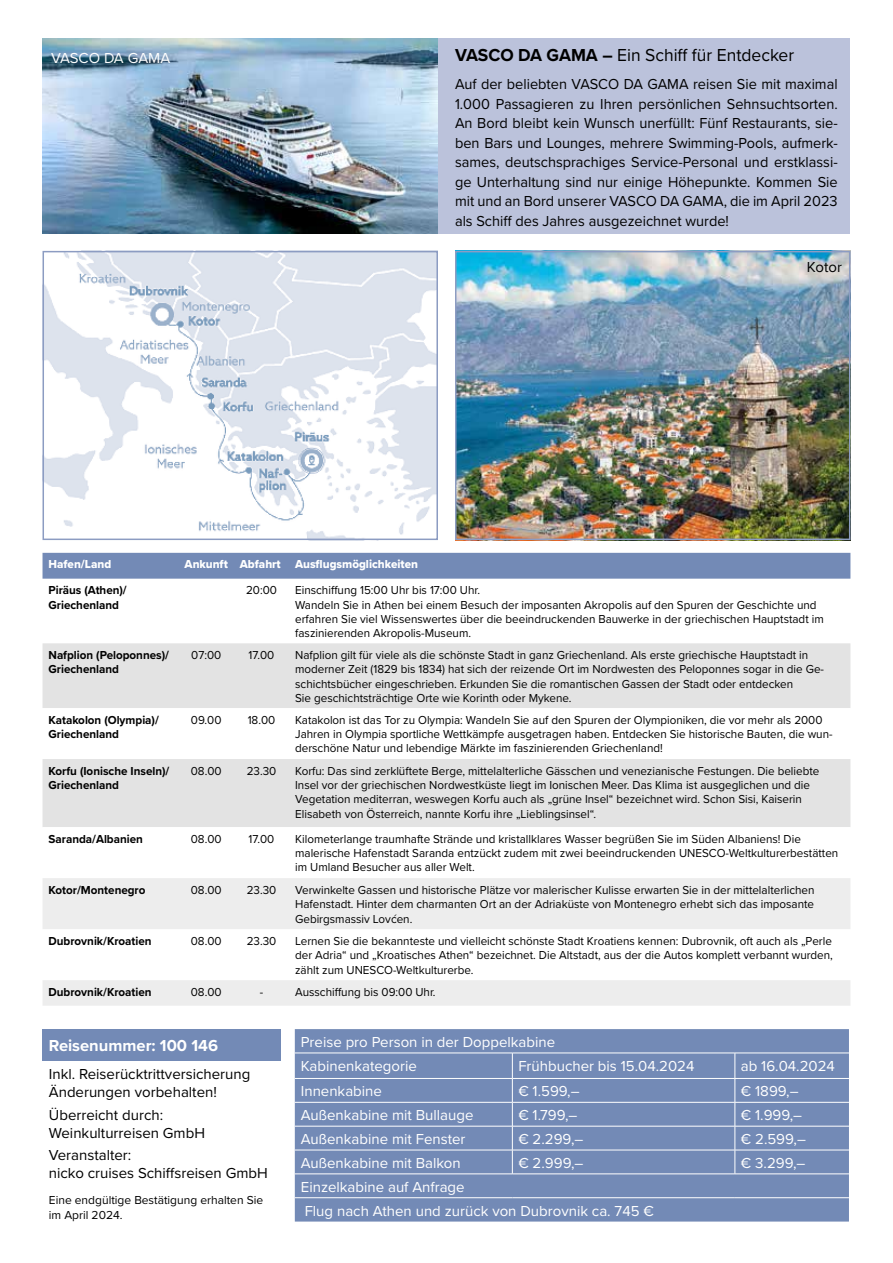
<style>
.page{position:relative;width:893px;height:1263px;background:#fff}
.page>*{position:absolute;margin:0;border:0;box-sizing:border-box;transform-origin:0 0}
.t1{font:18px "Proxima Nova";color:#000}
.t2{font:700 16.5px "Proxima Nova";color:#fff}
.t3{font:15px/19.5px "Proxima Nova";color:#000}
.t4{font:15px/23.9px "Proxima Nova";color:#fff}
.t5{font:12px/14.4px "Proxima Nova";color:#000}
.t6{font:700 12px/14.4px "Proxima Nova";color:#000}
.t7{font:12px "Proxima Nova Extrabld";color:#fff}
.s1{font-weight:700}
</style>
<div class="page">
<div style="left:43px;top:1029px;width:238px;height:31px;background:#738ab6"></div>
<div style="left:43px;top:38px;width:807px;height:196px;background:#bbc2db"></div>
<img style="left:43px;top:38px;width:395px;height:196px">
<img style="left:458px;top:254px;width:389px;height:283px">
<div style="left:455px;top:251px;width:395px;height:289px;border:2px solid #8c9cc2"></div>
<img style="left:46px;top:254px;width:389px;height:283px">
<div style="left:43px;top:251px;width:395px;height:289px;border:2px solid #8c9cc2"></div>
<div style="left:43px;top:553px;width:807px;height:26px;background:#738ab6"></div>
<svg style="left:43px;top:643px;width:807px;height:184px;fill:#e3e3e3"></svg>
<svg style="left:43px;top:878px;width:807px;height:128px;fill:#ededed"></svg>
<div style="left:295px;top:1029px;width:554px;height:192px;background:#738ab6"></div>
<hr style="left:295px;top:1053px;width:217px;height:1px;background:#fff">
<hr style="left:512px;top:1053px;width:223px;height:1px;background:#fff">
<hr style="left:735px;top:1053px;width:114px;height:1px;background:#fff">
<hr style="left:295px;top:1078px;width:217px;height:1px;background:#fff">
<hr style="left:512px;top:1078px;width:223px;height:1px;background:#fff">
<hr style="left:735px;top:1078px;width:114px;height:1px;background:#fff">
<hr style="left:295px;top:1102px;width:217px;height:1px;background:#fff">
<hr style="left:512px;top:1102px;width:223px;height:1px;background:#fff">
<hr style="left:735px;top:1102px;width:114px;height:1px;background:#fff">
<hr style="left:295px;top:1126px;width:217px;height:1px;background:#fff">
<hr style="left:512px;top:1126px;width:223px;height:1px;background:#fff">
<hr style="left:735px;top:1126px;width:114px;height:1px;background:#fff">
<hr style="left:295px;top:1150px;width:217px;height:1px;background:#fff">
<hr style="left:512px;top:1150px;width:223px;height:1px;background:#fff">
<svg style="left:512px;top:1053px;width:1px;height:120px"></svg>
<hr style="left:735px;top:1150px;width:114px;height:1px;background:#fff">
<svg style="left:735px;top:1053px;width:1px;height:120px"></svg>
<hr style="left:295px;top:1173px;width:217px;height:1px;background:#fff">
<hr style="left:512px;top:1173px;width:223px;height:1px;background:#fff">
<hr style="left:735px;top:1173px;width:114px;height:1px;background:#fff">
<hr style="left:295px;top:1197px;width:217px;height:1px;background:#fff">
<hr style="left:512px;top:1197px;width:223px;height:1px;background:#fff">
<hr style="left:735px;top:1197px;width:114px;height:1px;background:#fff">
<p class="t4" style="left:51px;top:45px;width:121px">VASCO DA GAMA</p>
<h1 class="t1" style="left:455px;top:42px;width:341px"><span class="s1">VASCO DA GAMA –</span> Ein Schiff für Entdecker</h1>
<p class="t3" style="left:455px;top:74px;width:384px;text-align:justify">Auf der beliebten VASCO DA GAMA reisen Sie mit maximal 1.000 Passagieren zu Ihren persönlichen Sehnsuchtsorten.<br>An Bord bleibt kein Wunsch unerfüllt: Fünf Restaurants, sie&shy;ben Bars und Lounges, mehrere Swimming-Pools, aufmerk&shy;sames, deutschsprachiges Service-Personal und erstklassi&shy;ge Unterhaltung sind nur einige Höhepunkte. Kommen Sie mit und an Bord unserer VASCO DA GAMA, die im April 2023 als Schiff des Jahres ausgezeichnet wurde!</p>
<p class="t3" style="left:807px;top:257px;width:37px">Kotor</p>
<p class="t7" style="left:49px;top:555px;width:64px">Hafen/Land</p>
<p class="t7" style="left:185px;top:555px;width:235px">Ankunft Abfahrt Ausflugsmöglichkeiten</p>
<p class="t6" style="left:49px;top:583px;width:80px">Piräus (Athen)/<br>Griechenland</p>
<p class="t5" style="left:246px;top:582px;width:32px">20:00</p>
<p class="t5" style="left:295px;top:582px;width:530px">Einschiffung 15:00 Uhr bis 17:00 Uhr.<br>Wandeln Sie in Athen bei einem Besuch der imposanten Akropolis auf den Spuren der Geschichte und erfahren Sie viel Wissenswertes über die beeindruckenden Bauwerke in der griechischen Hauptstadt im faszinierenden Akropolis-Museum.</p>
<p class="t6" style="left:49px;top:647px;width:122px">Nafplion (Peloponnes)/<br>Griechenland</p>
<p class="t5" style="left:191px;top:647px;width:32px">07:00</p>
<p class="t5" style="left:249px;top:647px;width:27px">17.00</p>
<p class="t5" style="left:295px;top:647px;width:530px">Nafplion gilt für viele als die schönste Stadt in ganz Griechenland. Als erste griechische Hauptstadt in moderner Zeit (1829 bis 1834) hat sich der reizende Ort im Nordwesten des Peloponnes sogar in die Ge&shy;schichtsbücher eingeschrieben. Erkunden Sie die romantischen Gassen der Stadt oder entdecken<br>Sie geschichtsträchtige Orte wie Korinth oder Mykene.</p>
<p class="t6" style="left:49px;top:712px;width:112px">Katakolon (Olympia)/<br>Griechenland</p>
<p class="t5" style="left:191px;top:712px;width:32px">09.00</p>
<p class="t5" style="left:248px;top:712px;width:29px">18.00</p>
<p class="t5" style="left:295px;top:712px;width:539px">Katakolon ist das Tor zu Olympia: Wandeln Sie auf den Spuren der Olympioniken, die vor mehr als 2000<br>Jahren in Olympia sportliche Wettkämpfe ausgetragen haben. Entdecken Sie historische Bauten, die wun&shy;derschöne Natur und lebendige Märkte im faszinierenden Griechenland!</p>
<p class="t6" style="left:49px;top:763px;width:122px">Korfu (Ionische Inseln)/<br>Griechenland</p>
<p class="t5" style="left:191px;top:763px;width:32px">08.00</p>
<p class="t5" style="left:247px;top:763px;width:31px">23.30</p>
<p class="t5" style="left:295px;top:763px;width:526px">Korfu: Das sind zerklüftete Berge, mittelalterliche Gässchen und venezianische Festungen. Die beliebte Insel vor der griechischen Nordwestküste liegt im Ionischen Meer. Das Klima ist ausgeglichen und die Vegetation mediterran, weswegen Korfu auch als „grüne Insel“ bezeichnet wird. Schon Sisi, Kaiserin Elisabeth von Österreich, nannte Korfu ihre „Lieblingsinsel“.</p>
<p class="t6" style="left:49px;top:831px;width:96px">Saranda/Albanien</p>
<p class="t5" style="left:191px;top:831px;width:32px">08.00</p>
<p class="t5" style="left:249px;top:831px;width:27px">17.00</p>
<p class="t5" style="left:295px;top:831px;width:545px">Kilometerlange traumhafte Strände und kristallklares Wasser begrüßen Sie im Süden Albaniens! Die malerische Hafenstadt Saranda entzückt zudem mit zwei beeindruckenden UNESCO-Weltkulturerbestätten im Umland Besucher aus aller Welt.</p>
<p class="t6" style="left:49px;top:882px;width:99px">Kotor/Montenegro</p>
<p class="t5" style="left:191px;top:882px;width:32px">08.00</p>
<p class="t5" style="left:247px;top:882px;width:31px">23.30</p>
<p class="t5" style="left:295px;top:882px;width:521px;text-align:justify">Verwinkelte Gassen und historische Plätze vor malerischer Kulisse erwarten Sie in der mittelalterlichen Hafenstadt. Hinter dem charmanten Ort an der Adriaküste von Montenegro erhebt sich das imposante Gebirgsmassiv Lovćen.</p>
<p class="t6" style="left:49px;top:933px;width:105px">Dubrovnik/Kroatien</p>
<p class="t5" style="left:191px;top:933px;width:32px">08.00</p>
<p class="t5" style="left:247px;top:933px;width:31px">23.30</p>
<p class="t5" style="left:295px;top:933px;width:539px;text-align:justify">Lernen Sie die bekannteste und vielleicht schönste Stadt Kroatiens kennen: Dubrovnik, oft auch als „Perle der Adria“ und „Kroatisches Athen“ bezeichnet. Die Altstadt, aus der die Autos komplett verbannt wurden, zählt zum UNESCO-Weltkulturerbe.</p>
<p class="t6" style="left:49px;top:984px;width:105px">Dubrovnik/Kroatien</p>
<p class="t5" style="left:191px;top:984px;width:32px">08.00</p>
<p class="t5" style="left:260px;top:984px;width:5px">-</p>
<p class="t5" style="left:295px;top:984px;width:142px">Ausschiffung bis 09:00 Uhr.</p>
<h2 class="t2" style="left:49px;top:1033px;width:171px">Reisenummer: 100 146</h2>
<p class="t3" style="left:49px;top:1064px;width:203px;line-height:18px">Inkl. Reiserücktrittversicherung<br>Änderungen vorbehalten!</p>
<p class="t3" style="left:49px;top:1105px;width:158px;line-height:18px">Überreicht durch:<br>Weinkulturreisen GmbH</p>
<p class="t3" style="left:49px;top:1145px;width:220px;line-height:18px">Veranstalter:<br>nicko cruises Schiffsreisen GmbH</p>
<p class="t5" style="left:49px;top:1193px;width:216px">Eine endgültige Bestätigung erhalten Sie im April 2024.</p>
<p class="t4" style="left:301px;top:1029px;width:256px">Preise pro Person in der Doppelkabine<br>Kabinenkategorie</p>
<p class="t4" style="left:518px;top:1053px;width:178px">Frühbucher bis 15.04.2024</p>
<p class="t4" style="left:741px;top:1053px;width:95px">ab 16.04.2024</p>
<p class="t4" style="left:301px;top:1079px;width:83px">Innenkabine</p>
<p class="t4" style="left:518px;top:1079px;width:63px">€ 1.599,–</p>
<p class="t4" style="left:741px;top:1079px;width:59px">€ 1899,–</p>
<p class="t4" style="left:301px;top:1102px;width:174px">Außenkabine mit Bullauge</p>
<p class="t4" style="left:518px;top:1102px;width:61px">€ 1.799,–</p>
<p class="t4" style="left:741px;top:1102px;width:63px">€ 1.999,–</p>
<p class="t4" style="left:301px;top:1126px;width:166px">Außenkabine mit Fenster</p>
<p class="t4" style="left:518px;top:1126px;width:66px">€ 2.299,–</p>
<p class="t4" style="left:741px;top:1126px;width:67px">€ 2.599,–</p>
<p class="t4" style="left:301px;top:1150px;width:161px">Außenkabine mit Balkon</p>
<p class="t4" style="left:518px;top:1150px;width:67px">€ 2.999,–</p>
<p class="t4" style="left:741px;top:1150px;width:66px">€ 3.299,–</p>
<p class="t4" style="left:301px;top:1174px;width:354px">Einzelkabine auf Anfrage<br>Flug nach Athen und zurück von Dubrovnik ca. 745 €</p>
</div>
